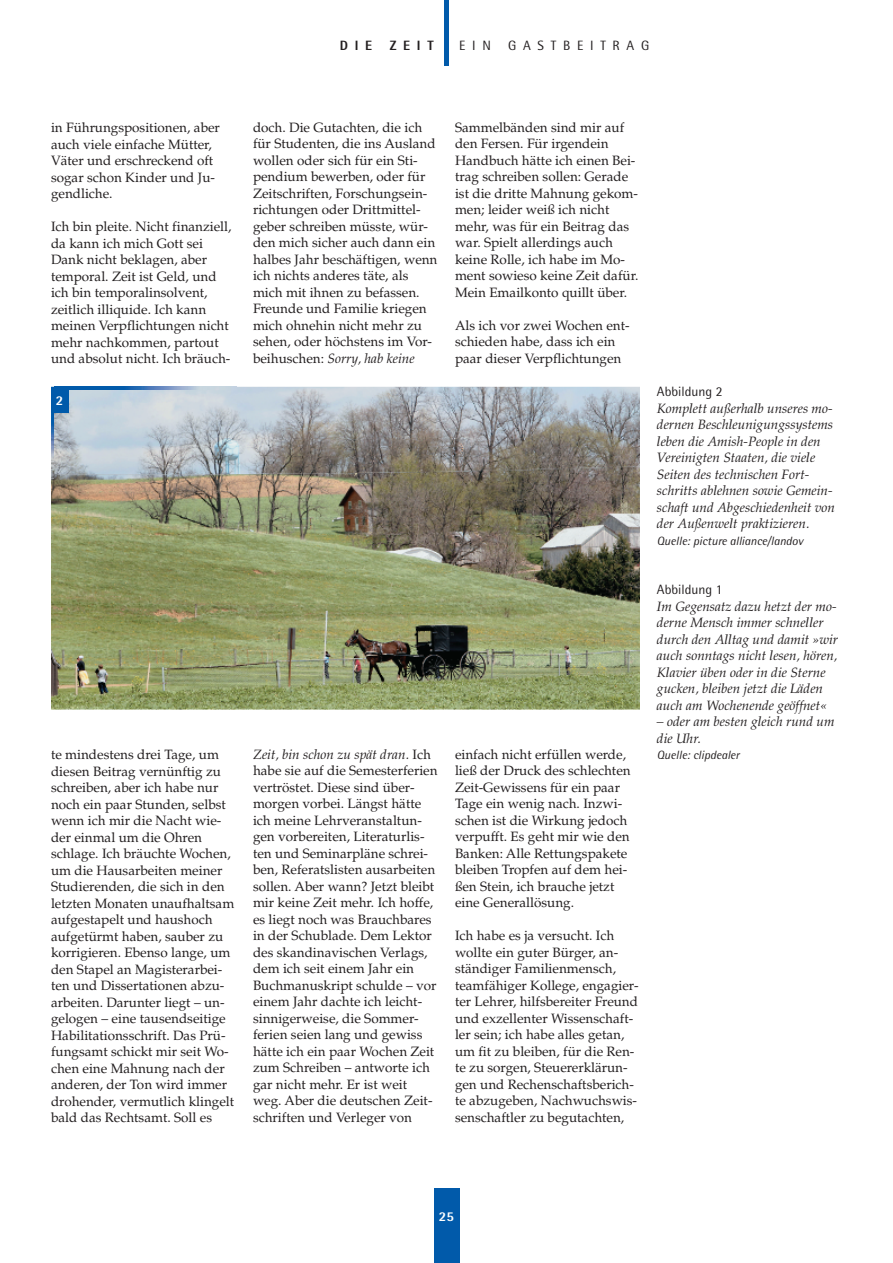
<style>
.page{position:relative;width:893px;height:1263px;background:#fff}
.page>*{position:absolute;margin:0;border:0;box-sizing:border-box;transform-origin:0 0}
.t1{font:13.5px/16.5px "Palatino";color:#231f20}
.t2{font:italic 13.5px/16.5px "Palatino";color:#231f20}
.t3{font:13.5px "Rotis Semi Sans";letter-spacing:.5em;color:#231f20}
.t4{font:800 13.5px "Rotis Semi Sans";letter-spacing:.5em;color:#231f20}
.t5{font:800 13.5px "Rotis Semi Sans";color:#fff}
.t6{font:italic 12px "Rotis Semi Sans";color:#231f20}
.s1{font-style:italic}
</style>
<div class="page">
<div style="left:444px;top:0;width:5px;height:66px;background:#015aaa"></div>
<div style="left:434px;top:1188px;width:25px;height:75px;background:#015aaa"></div>
<img style="left:51px;top:387px;width:589px;height:323px">
<img style="left:51px;top:413px;width:3px;height:66px">
<img style="left:68px;top:387px;width:168px;height:3px">
<div style="left:51px;top:387px;width:17px;height:26px;background:#015aaa"></div>
<p class="t4" style="left:340px;top:36px;width:34px">die</p>
<p class="t4" style="left:390px;top:36px;width:46px">Zeit</p>
<p class="t3" style="left:459px;top:37px;width:33px">EIN</p>
<p class="t3" style="left:508px;top:37px;width:143px">GASTBEITRAG</p>
<p class="t1" style="left:51px;top:119px;width:170px">in Führungspositionen, aber auch viele einfache Mütter,<br>Väter und erschreckend oft sogar schon Kinder und Ju&shy;gendliche.</p>
<p class="t1" style="left:51px;top:218px;width:182px">Ich bin pleite. Nicht finanziell, da kann ich mich Gott sei<br>Dank nicht beklagen, aber temporal. Zeit ist Geld, und ich bin temporalinsolvent, zeitlich illiquide. Ich kann meinen Verpflichtungen nicht mehr nachkommen, partout und absolut nicht. Ich bräuch-</p>
<p class="t5" style="left:56px;top:392px;width:9px">2</p>
<p class="t1" style="left:51px;top:746px;width:185px">te mindestens drei Tage, um diesen Beitrag vernünftig zu schreiben, aber ich habe nur noch ein paar Stunden, selbst wenn ich mir die Nacht wie&shy;der einmal um die Ohren schlage. Ich bräuchte Wochen, um die Hausarbeiten meiner<br>Studierenden, die sich in den letzten Monaten unaufhaltsam aufgestapelt und haushoch aufgetürmt haben, sauber zu korrigieren. Ebenso lange, um den Stapel an Magisterarbei&shy;ten und Dissertationen abzu&shy;arbeiten. Darunter liegt – un&shy;gelogen – eine tausendseitige<br>Habilitationsschrift. Das Prü&shy;fungsamt schickt mir seit Wo&shy;chen eine Mahnung nach der anderen, der Ton wird immer drohender, vermutlich klingelt bald das Rechtsamt. Soll es</p>
<p class="t1" style="left:253px;top:119px;width:186px">doch. Die Gutachten, die ich für Studenten, die ins Ausland wollen oder sich für ein Sti&shy;pen dium bewerben, oder für<br>Zeitschriften, Forschungs ein&shy;rich tungen oder Drittmittel&shy;geber schreiben müsste, wür&shy;den mich sicher auch dann ein halbes Jahr beschäftigen, wenn ich nichts anderes täte, als mich mit ihnen zu befassen.<br>Freunde und Familie kriegen mich ohnehin nicht mehr zu sehen, oder höchstens im Vor&shy;beihuschen: <span class="s1">Sorry, hab keine</span></p>
<p class="t1" style="left:455px;top:119px;width:185px">Sammelbänden sind mir auf den Fersen. Für irgendein<br>Handbuch hätte ich einen Bei&shy;trag schreiben sollen: Gerade ist die dritte Mahnung gekom&shy;men; leider weiß ich nicht mehr, was für ein Beitrag das war. Spielt allerdings auch<br>kei ne Rolle, ich habe im Mo&shy;ment sowieso keine Zeit dafür.<br>Mein Emailkonto quillt über.</p>
<p class="t1" style="left:455px;top:317px;width:176px">Als ich vor zwei Wochen ent&shy;schieden habe, dass ich ein paar dieser Verpflichtungen</p>
<p class="t1" style="left:253px;top:746px;width:186px"><span class="s1">Zeit, bin schon zu spät dran.</span> Ich habe sie auf die Semesterferien vertröstet. Diese sind über&shy;morgen vorbei. Längst hätte ich meine Lehrveranstaltun&shy;gen vorbereiten, Literaturlis&shy;ten und Seminarpläne schrei&shy;ben, Referatslisten ausarbeiten sollen. Aber wann? Jetzt bleibt mir keine Zeit mehr. Ich hoffe, es liegt noch was Brauchbares in der Schublade. Dem Lektor des skandinavischen Verlags, dem ich seit einem Jahr ein<br>Buchmanuskript schulde – vor einem Jahr dachte ich leicht&shy;sinnigerweise, die Sommer&shy;ferien seien lang und gewiss hätte ich ein paar Wochen Zeit zum Schreiben – antworte ich gar nicht mehr. Er ist weit weg. Aber die deutschen Zeit&shy;schriften und Verleger von</p>
<p class="t1" style="left:455px;top:746px;width:177px">einfach nicht erfüllen werde, ließ der Druck des schlechten<br>Zeit-Gewissens für ein paar<br>Tage ein wenig nach. Inzwi&shy;schen ist die Wirkung jedoch verpufft. Es geht mir wie den<br>Banken: Alle Rettungspakete bleiben Tropfen auf dem hei&shy;ßen Stein, ich brauche jetzt eine General lösung.</p>
<p class="t1" style="left:455px;top:928px;width:185px">Ich habe es ja versucht. Ich wollte ein guter Bürger, an&shy;ständiger Familienmensch, teamfähiger Kollege, engagier&shy;ter Lehrer, hilfsbereiter Freund und exzellenter Wissenschaft&shy;ler sein; ich habe alles getan, um fit zu bleiben, für die Ren&shy;te zu sorgen, Steuererklärun&shy;gen und Rechenschaftsberich&shy;te abzugeben, Nachwuchswis&shy;senschaftler zu begutachten,</p>
<p class="t3" style="left:657px;top:383px;width:67px">ABBILDUNG 2</p>
<p class="t2" style="left:657px;top:400px;width:180px">Komplett außerhalb unseres mo&shy;dernen Beschleunigungssystems leben die Amish-People in den<br>Vereinigten Staaten, die viele<br>Seiten des technischen Fort&shy;schritts ablehnen sowie Gemein&shy;schaft und Abgeschiedenheit von der Außenwelt praktizieren.</p>
<p class="t6" style="left:657px;top:533px;width:148px">Quelle: picture alliance/landov</p>
<p class="t3" style="left:657px;top:581px;width:67px">ABBILDUNG 1</p>
<p class="t2" style="left:657px;top:598px;width:183px">Im Gegensatz dazu hetzt der mo&shy;derne Mensch immer schneller durch den Alltag und damit »wir auch sonntags nicht lesen, hören,<br>Klavier üben oder in die Sterne gucken, bleiben jetzt die Läden auch am Wochenende geöffnet«</p>
<p class="t2" style="left:657px;top:713px;width:179px">– oder am besten gleich rund um die Uhr.</p>
<p class="t6" style="left:657px;top:748px;width:84px">Quelle: clipdealer</p>
<p class="t5" style="left:439px;top:1208px;width:17px">25</p>
</div>
